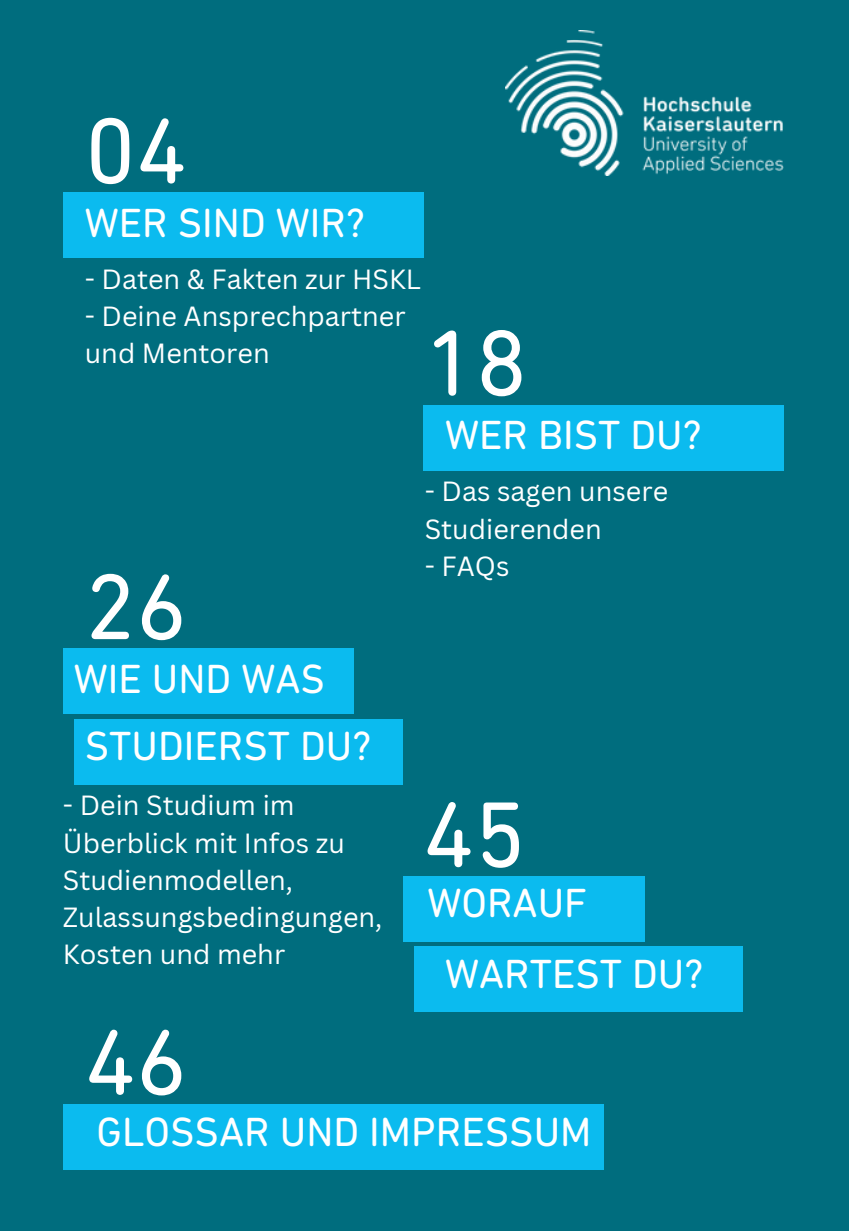
<style>
.page{position:relative;width:849px;height:1231px;background:#fff}
.page>*{position:absolute;margin:0;border:0;box-sizing:border-box;transform-origin:0 0}
.t1{font:94.5px "DIN Next Rounded LT Pro";color:#fff}
.t2{font:41.4px "DIN Next Rounded LT Pro";color:#fff}
.t3{font:27px/37.1px "Canva Sans";color:#fff}
</style>
<div class="page">
<div style="left:0;top:0;width:848px;height:1229px;background:#006d7e"></div>
<div style="left:64px;top:192px;width:360px;height:66px;background:#0bbbef"></div>
<img style="left:505px;top:31px;width:278px;height:145px">
<div style="left:423px;top:405px;width:360px;height:65px;background:#0bbbef"></div>
<div style="left:63px;top:648px;width:291px;height:65px;background:#0bbbef"></div>
<div style="left:74px;top:719px;width:329px;height:65px;background:#0bbbef"></div>
<div style="left:63px;top:1103px;width:540px;height:65px;background:#0bbbef"></div>
<div style="left:403px;top:876px;width:242px;height:65px;background:#0bbbef"></div>
<div style="left:414px;top:946px;width:329px;height:65px;background:#0bbbef"></div>
<h1 class="t1" style="left:85px;top:112px;width:104px">04</h1>
<p class="t2" style="left:85px;top:206px;width:282px">WER SIND WIR?</p>
<p class="t3" style="left:85px;top:260px;width:338px">- Daten &amp; Fakten zur HSKL</p>
<p class="t3" style="left:85px;top:297px;width:322px">- Deine Ansprechpartner und Mentoren</p>
<p class="t1" style="left:425px;top:324px;width:104px">18</p>
<p class="t1" style="left:85px;top:568px;width:104px">26</p>
<p class="t2" style="left:74px;top:661px;width:253px">WIE UND WAS</p>
<h1 class="t2" style="left:85px;top:729px;width:288px">STUDIERST DU?</h1>
<h1 class="t3" style="left:63px;top:786px;width:321px">- Dein Studium im<br>Überblick mit Infos zu<br>Studienmodellen,<br>Zulassungsbedingungen,<br>Kosten und mehr</h1>
<h1 class="t1" style="left:85px;top:1023px;width:104px">46</h1>
<h1 class="t2" style="left:445px;top:418px;width:258px">WER BIST DU?</h1>
<p class="t3" style="left:425px;top:472px;width:245px">- Das sagen unsere<br>Studierenden</p>
<p class="t3" style="left:425px;top:546px;width:86px">- FAQs</p>
<p class="t1" style="left:423px;top:795px;width:104px">45</p>
<h1 class="t2" style="left:427px;top:886px;width:161px">WORAUF</h1>
<p class="t2" style="left:445px;top:956px;width:260px">WARTEST DU?</p>
<p class="t2" style="left:96px;top:1115px;width:496px">GLOSSAR UND IMPRESSUM</p>
</div>
